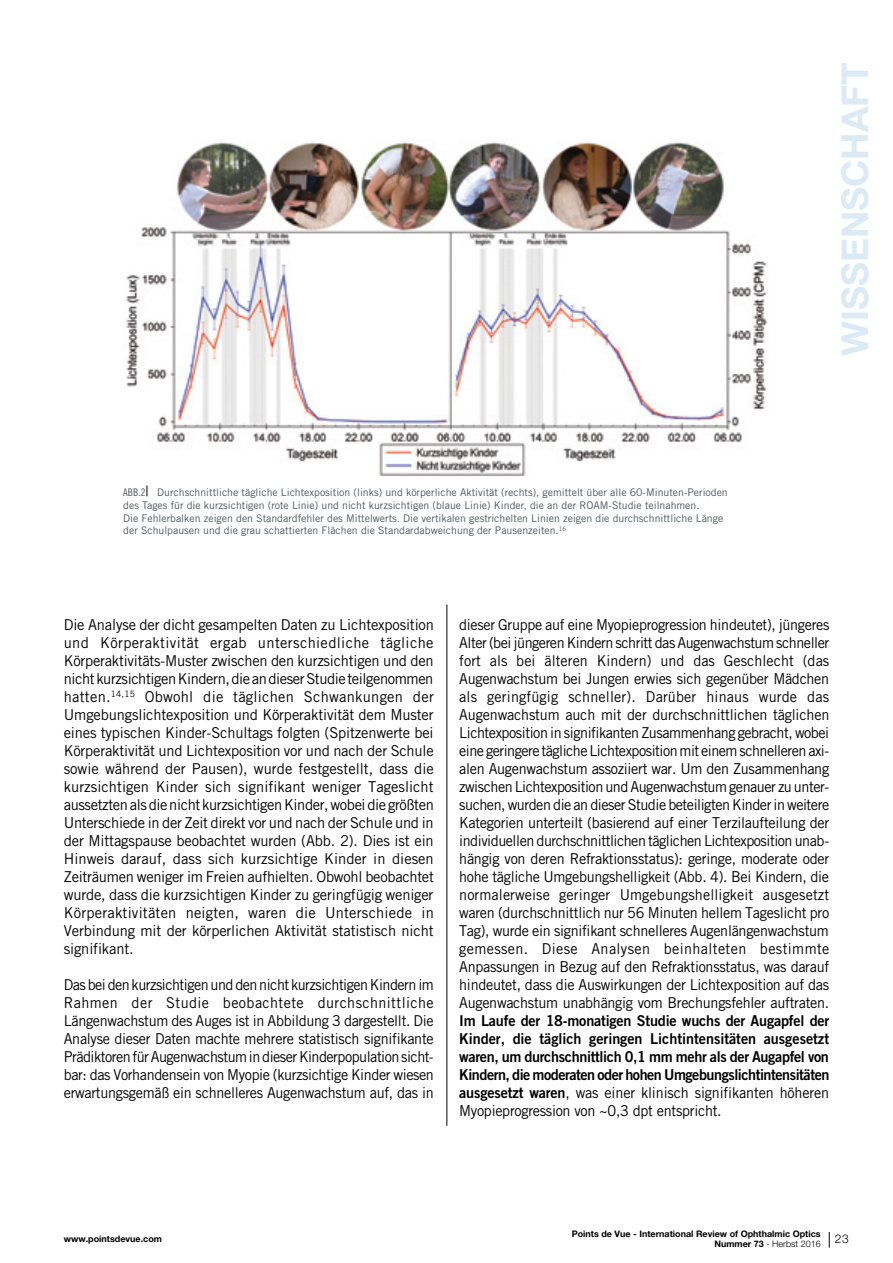
<style>
.page{position:relative;width:893px;height:1263px;background:#fff}
.page>*{position:absolute;margin:0;border:0;box-sizing:border-box;transform-origin:0 0}
.t1{font:700 36.9px "Helvetica Neue LT Std";color:#dbeaf5}
.t2{font:15px/18px "Trade Gothic LT Std";letter-spacing:-.02em;color:#000;text-align:justify;scale:.96 1}
.t3{font:15px/18px "Trade Gothic LT Std";letter-spacing:-.02em;color:#000;text-align:justify}
.t4{font:15px/18px "Trade Gothic LT Std Bd 2";letter-spacing:-.03em;color:#000;text-align:justify;scale:.96 1}
.t5{font:300 12px "Helvetica Neue LT Std";color:#000}
.t6{font:10.5px/12.6px "Trade Gothic LT Std";color:#4d555b}
.t7{font:700 9px/10.8px "Helvetica Neue LT Std";color:#000;text-align:right}
.s1{font-family:"Trade Gothic LT Std Cn 18"}
.s2{font-family:"Trade Gothic LT Std Bd 2"}
.s3{font-weight:300}
</style>
<div class="page">
<svg style="left:829px;top:1232px;width:1px;height:16px"></svg>
<hr style="left:446px;top:604px;width:1px;height:522px;background:#000">
<img style="left:126px;top:140px;width:642px;height:335px">
<h1 class="t1" style="left:832px;top:356px;width:295px;rotate:-90deg">WISSENSCHAFT</h1>
<p class="t6" style="left:123px;top:486px;width:606px"><span class="s1">ABB.2</span> Durchschnittliche tägliche Lichtexposition (links) und körperliche Aktivität (rechts), gemittelt über alle 60-Minuten-Perioden des Tages für die kurzsichtigen (rote Linie) und nicht kurzsichtigen (blaue Linie) Kinder, die an der ROAM-Studie teilnahmen.<br>Die Fehlerbalken zeigen den Standardfehler des Mittelwerts. Die vertikalen gestrichelten Linien zeigen die durchschnittliche Länge der Schulpausen und die grau schattierten Flächen die Standardabweichung der Pausenzeiten.<sup>16</sup></p>
<p class="t3" style="left:64px;top:615px;width:372px">Die Analyse der dicht gesampelten Daten zu Lichtexposition und Körperaktivität ergab unterschiedliche tägliche Körperaktivitäts-Muster zwischen den kurzsichtigen und den nicht kurzsichtigen Kindern, die an dieser Studie teilgenommen hatten.<sup>14,15</sup> Obwohl die täglichen Schwankungen der Umgebungslichtexposition und Körperaktivität dem Muster eines typischen Kinder-Schultags folgten (Spitzenwerte bei Körperaktivität und Lichtexposition vor und nach der Schule sowie während der Pausen), wurde festgestellt, dass die kurzsichtigen Kinder sich signifikant weniger Tageslicht aussetzten als die nicht kurzsichtigen Kinder, wobei die größten Unterschiede in der Zeit direkt vor und nach der Schule und in der Mittagspause beobachtet wurden (Abb. 2). Dies ist ein Hinweis darauf, dass sich kurzsichtige Kinder in diesen Zeiträumen weniger im Freien aufhielten. Obwohl beobachtet wurde, dass die kurzsichtigen Kinder zu geringfügig weniger Körperaktivitäten neigten, waren die Unterschiede in Verbindung mit der körperlichen Aktivität statistisch nicht signifikant.</p>
<p class="t2" style="left:64px;top:975px;width:387px">Das bei den kurzsichtigen und den nicht kurzsichtigen Kindern im Rahmen der Studie beobachtete durchschnittliche Längenwachstum des Auges ist in Abbildung 3 dargestellt. Die Analyse dieser Daten machte mehrere statistisch signifikante Prädiktoren für Augenwachstum in dieser Kinderpopulation sicht&shy;bar: das Vorhandensein von Myopie (kurzsichtige Kinder wiesen erwartungsgemäß ein schnelleres Augenwachstum auf, das in</p>
<p class="t2" style="left:459px;top:615px;width:387px">dieser Gruppe auf eine Myopieprogression hindeutet), jüngeres Alter (bei jüngeren Kindern schritt das Augenwachstum schneller fort als bei älteren Kindern) und das Geschlecht (das Augenwachstum bei Jungen erwies sich gegenüber Mädchen als geringfügig schneller). Darüber hinaus wurde das Augenwachstum auch mit der durchschnittlichen täglichen Lichtexposition in signifikanten Zusammenhang gebracht, wobei eine geringere tägliche Lichtexposition mit einem schnelleren axi&shy;alen Augenwachstum assoziiert war. Um den Zusammenhang zwischen Lichtexposition und Augenwachstum genauer zu unter&shy;suchen, wurden die an dieser Studie beteiligten Kinder in weitere Kategorien unterteilt (basierend auf einer Terzilaufteilung der individuellen durchschnittlichen täglichen Lichtexposition unab&shy;hängig von deren Refraktionsstatus): geringe, moderate oder hohe tägliche Umgebungshelligkeit (Abb. 4). Bei Kindern, die normalerweise geringer Umgebungshelligkeit ausgesetzt waren (durchschnittlich nur 56 Minuten hellem Tageslicht pro Tag), wurde ein signifikant schnelleres Augenlängenwachstum gemessen. Diese Analysen beinhalteten bestimmte Anpassungen in Bezug auf den Refraktionsstatus, was darauf hindeutet, dass die Auswirkungen der Lichtexposition auf das Augenwachstum unabhängig vom Brechungsfehler auftraten.</p>
<p class="t4" style="left:459px;top:1011px;width:387px">Im Laufe der 18-monatigen Studie wuchs der Augapfel der Kinder, die täglich geringen Lichtintensitäten ausgesetzt waren, um durchschnittlich 0,1 mm mehr als der Augapfel von Kindern, die moderaten oder hohen Umgebungslichtintensitäten</p>
<p class="t2" style="left:459px;top:1083px;width:387px"><span class="s2">ausgesetzt waren</span>, was einer klinisch signifikanten höheren<br>Myopieprogression von ~0,3 dpt entspricht.</p>
<p class="t7" style="left:572px;top:1228px;width:250px">Points de Vue - International Review of Ophthalmic Optics<br>Nummer 73 <span class="s3">- Herbst 2016</span></p>
<p class="t7" style="left:64px;top:1233px;width:100px">www.pointsdevue.com</p>
<p class="t5" style="left:835px;top:1231px;width:15px">23</p>
</div>
